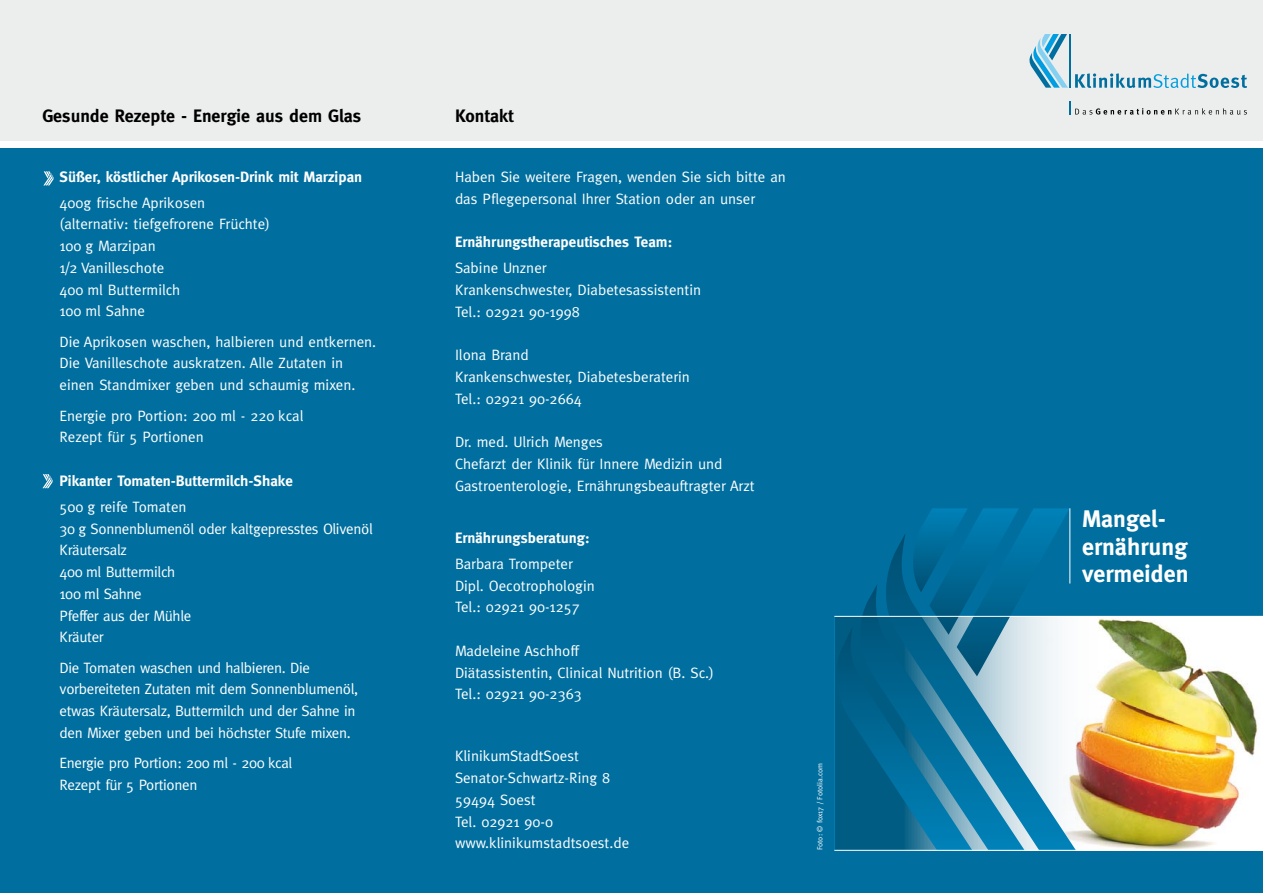
<style>
.page{position:relative;width:1263px;height:893px;background:#fff}
.page>*{position:absolute;margin:0;border:0;box-sizing:border-box;transform-origin:0 0}
.t1{font:700 24px/27.8px "Meta";color:#fff}
.t2{font:700 18px "Meta";color:#000}
.t3{font:15px/21.8px "Meta";color:#fff}
.t4{font:15px/21.8px "Meta";letter-spacing:-.02em;color:#fff}
.t5{font:700 15px "Meta";color:#fff}
.t6{font:7.5px "Meta";color:#fff}
</style>
<div class="page">
<div style="left:0;top:0;width:1263px;height:140px;background:#eceded"></div>
<div style="left:0;top:149px;width:1263px;height:744px;background:#006f9f"></div>
<svg style="left:1075px;top:73px;width:172px;height:15px"></svg>
<svg style="left:1029px;top:34px;width:39px;height:54px"></svg>
<hr style="left:1069px;top:34px;width:1px;height:54px;background:#006f9f">
<svg style="left:1069px;top:101px;width:178px;height:14px"></svg>
<img style="left:1076px;top:617px;width:187px;height:233px">
<svg style="left:1070px;top:533px;width:6px;height:317px"></svg>
<svg style="left:834px;top:508px;width:236px;height:342px"></svg>
<hr style="left:834px;top:616px;width:429px;height:1px;background:#fff">
<hr style="left:834px;top:850px;width:429px;height:1px;background:#fff">
<svg style="left:43px;top:171px;width:11px;height:14px"></svg>
<svg style="left:43px;top:474px;width:10px;height:14px"></svg>
<hr style="left:1069px;top:508px;width:1px;height:75px;background:#fff">
<p class="t2" style="left:43px;top:105px;width:320px">Gesunde Rezepte - Energie aus dem Glas</p>
<p class="t2" style="left:455px;top:105px;width:60px">Kontakt</p>
<p class="t5" style="left:60px;top:168px;width:304px">Süßer, köstlicher Aprikosen-Drink mit Marzipan</p>
<p class="t3" style="left:60px;top:191px;width:212px">400g frische Aprikosen (alternativ: tiefgefrorene Früchte)<br>100 g Marzipan<br>1/2 Vanilleschote<br>400 ml Buttermilch<br>100 ml Sahne</p>
<p class="t3" style="left:60px;top:330px;width:318px">Die Aprikosen waschen, halbieren und entkernen.<br>Die Vanilleschote auskratzen. Alle Zutaten in einen Standmixer geben und schaumig mixen.</p>
<p class="t3" style="left:60px;top:404px;width:245px">Energie pro Portion: 200 ml - 220 kcal<br>Rezept für 5 Portionen</p>
<p class="t5" style="left:60px;top:472px;width:235px">Pikanter Tomaten-Buttermilch-Shake</p>
<p class="t4" style="left:60px;top:495px;width:315px">500 g reife Tomaten<br>30 g Sonnenblumenöl oder kaltgepresstes Olivenöl<br>Kräutersalz<br>400 ml Buttermilch<br>100 ml Sahne<br>Pfeffer aus der Mühle<br>Kräuter</p>
<p class="t4" style="left:60px;top:656px;width:300px">Die Tomaten waschen und halbieren. Die vorbereiteten Zutaten mit dem Sonnenblumenöl, etwas Kräutersalz, Buttermilch und der Sahne in den Mixer geben und bei höchster Stufe mixen.</p>
<p class="t4" style="left:60px;top:752px;width:234px">Energie pro Portion: 200 ml - 200 kcal<br>Rezept für 5 Portionen</p>
<p class="t6" style="left:815px;top:850px;width:89px;rotate:-90deg">Foto: © fox17 / Fotolia.com</p>
<p class="t3" style="left:455px;top:166px;width:332px">Haben Sie weitere Fragen, wenden Sie sich bitte an das Pflegepersonal Ihrer Station oder an unser</p>
<p class="t5" style="left:455px;top:233px;width:219px">Ernährungstherapeutisches Team:</p>
<p class="t3" style="left:455px;top:257px;width:248px">Sabine Unzner<br>Krankenschwester, Diabetesassistentin<br>Tel.: 02921 90-1998</p>
<p class="t3" style="left:455px;top:344px;width:236px">Ilona Brand<br>Krankenschwester, Diabetesberaterin<br>Tel.: 02921 90-2664</p>
<p class="t3" style="left:455px;top:431px;width:301px">Dr. med. Ulrich Menges<br>Chefarzt der Klinik für Innere Medizin und<br>Gastroenterologie, Ernährungsbeauftragter Arzt</p>
<p class="t5" style="left:455px;top:529px;width:136px">Ernährungsberatung:</p>
<p class="t3" style="left:455px;top:552px;width:141px">Barbara Trompeter<br>Dipl. Oecotrophologin<br>Tel.: 02921 90-1257</p>
<p class="t3" style="left:455px;top:639px;width:260px">Madeleine Aschhoff<br>Diätassistentin, Clinical Nutrition (B. Sc.)<br>Tel.: 02921 90-2363</p>
<p class="t3" style="left:455px;top:745px;width:176px">KlinikumStadtSoest<br>Senator-Schwartz-Ring 8<br>59494 Soest<br>Tel. 02921 90-0 www.klinikumstadtsoest.de</p>
<h1 class="t1" style="left:1082px;top:505px;width:108px">Mangel&shy;ernährung vermeiden</h1>
</div>
